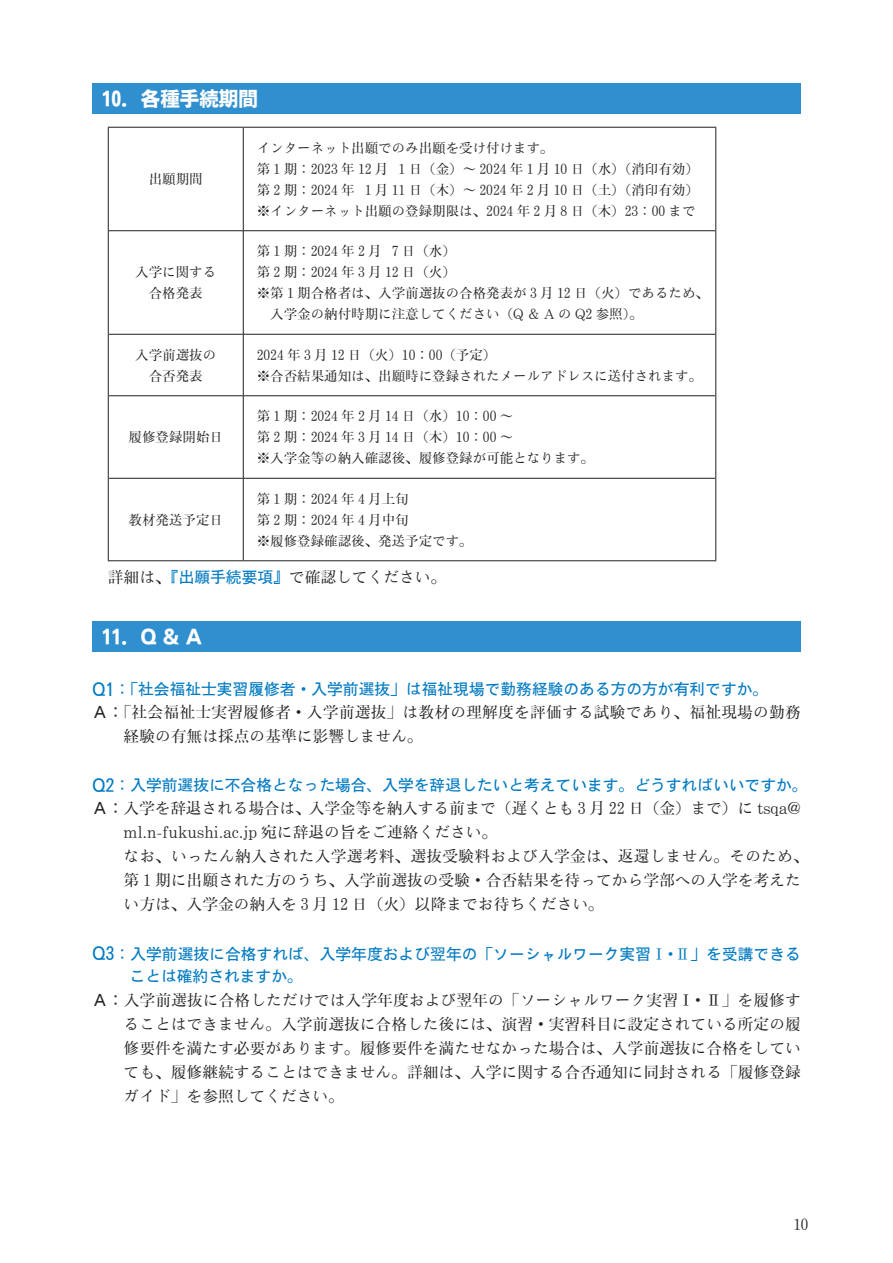
<style>
.page{position:relative;width:893px;height:1263px;background:#fff}
.page>*{position:absolute;margin:0;border:0;box-sizing:border-box;transform-origin:0 0}
.t1{font:19.5px "Motoya Cedar W6 90 msp RKSJ H";color:#fff}
.t2{font:15.75px/24px "Motoya Mincho W3 90 msp RKSJ H";color:#231f20}
.t3{font:15.75px/22.8px "Motoya Gothic W3 90 msp RKSJ H";color:#007ac2}
.t4{font:15px "Motoya Mincho W3 90 msp RKSJ H";color:#231f20}
.t5{font:13.5px/21px "Motoya Mincho W3 90 msp RKSJ H";color:#231f20}
.s1{font-family:"Motoya Gothic W3 90 msp RKSJ H";color:#007ac2}
.s2{font-size:18px}
.s3{font-family:"Motoya Gothic W3 90 msp RKSJ H"}
.s4{font-family:"Motoya Mincho W3 90 msp RKSJ H"}
</style>
<div class="page">
<div style="left:92px;top:83px;width:709px;height:31px;background:#308fce"></div>
<div style="left:92px;top:621px;width:709px;height:31px;background:#308fce"></div>
<hr style="left:108px;top:127px;width:135px;height:1px;background:#231f20">
<hr style="left:108px;top:128px;width:1px;height:103px;background:#231f20">
<hr style="left:243px;top:127px;width:473px;height:1px;background:#231f20">
<hr style="left:715px;top:128px;width:1px;height:103px;background:#231f20">
<hr style="left:108px;top:231px;width:1px;height:103px;background:#231f20">
<hr style="left:715px;top:231px;width:1px;height:103px;background:#231f20">
<hr style="left:108px;top:334px;width:1px;height:62px;background:#231f20">
<hr style="left:715px;top:334px;width:1px;height:62px;background:#231f20">
<hr style="left:108px;top:396px;width:1px;height:82px;background:#231f20">
<hr style="left:715px;top:396px;width:1px;height:82px;background:#231f20">
<hr style="left:108px;top:478px;width:1px;height:82px;background:#231f20">
<hr style="left:715px;top:478px;width:1px;height:82px;background:#231f20">
<hr style="left:108px;top:560px;width:135px;height:1px;background:#231f20">
<hr style="left:243px;top:560px;width:473px;height:1px;background:#231f20">
<hr style="left:243px;top:128px;width:1px;height:102px;background:#231f20">
<hr style="left:109px;top:230px;width:134px;height:1px;background:#231f20">
<hr style="left:243px;top:230px;width:472px;height:1px;background:#231f20">
<hr style="left:243px;top:231px;width:1px;height:103px;background:#231f20">
<hr style="left:109px;top:334px;width:134px;height:1px;background:#231f20">
<hr style="left:243px;top:334px;width:472px;height:1px;background:#231f20">
<hr style="left:243px;top:334px;width:1px;height:61px;background:#231f20">
<hr style="left:109px;top:395px;width:134px;height:1px;background:#231f20">
<hr style="left:243px;top:395px;width:472px;height:1px;background:#231f20">
<hr style="left:243px;top:396px;width:1px;height:82px;background:#231f20">
<hr style="left:109px;top:478px;width:134px;height:1px;background:#231f20">
<hr style="left:243px;top:478px;width:472px;height:1px;background:#231f20">
<hr style="left:243px;top:478px;width:1px;height:82px;background:#231f20">
<p class="t1" style="left:102px;top:89px;width:157px">10．各種手続期間</p>
<p class="t5" style="left:149px;top:168px;width:55px">出願期間</p>
<p class="t5" style="left:135px;top:261px;width:82px;text-align:center">入学に関する合格発表</p>
<p class="t5" style="left:257px;top:137px;width:444px">インターネット出願でのみ出願を受け付けます。<br>第 1 期：2023 年 12 月 1 日（金）～ 2024 年 1 月 10 日（水）（消印有効）第 2 期：2024 年 1 月 11 日（木）～ 2024 年 2 月 10 日（土）（消印有効）※インターネット出願の登録期限は、2024 年 2 月 8 日（木）23：00 まで</p>
<p class="t5" style="left:257px;top:241px;width:201px">第 1 期：2024 年 2 月 7 日（水）</p>
<p class="t5" style="left:257px;top:262px;width:201px">第 2 期：2024 年 3 月 12 日（火）</p>
<p class="t5" style="left:257px;top:283px;width:454px">※第 1 期合格者は、入学前選抜の合格発表が 3 月 12 日（火）であるため、</p>
<p class="t5" style="left:270px;top:304px;width:374px">入学金の納付時期に注意してください（Q ＆ A の Q2 参照）。</p>
<p class="t5" style="left:135px;top:344px;width:82px;text-align:center">入学前選抜の合否発表</p>
<p class="t5" style="left:257px;top:344px;width:447px">2024 年 3 月 12 日（火）10：00（予定）<br>※合否結果通知は、出願時に登録されたメールアドレスに送付されます。</p>
<p class="t5" style="left:129px;top:427px;width:96px">履修登録開始日</p>
<p class="t5" style="left:257px;top:406px;width:339px">第 1 期：2024 年 2 月 14 日（水）10：00 ～<br>第 2 期：2024 年 3 月 14 日（木）10：00 ～<br>※入学金等の納入確認後、履修登録が可能となります。</p>
<p class="t5" style="left:257px;top:488px;width:217px">第 1 期：2024 年 4 月上旬<br>第 2 期：2024 年 4 月中旬<br>※履修登録確認後、発送予定です。</p>
<p class="t2" style="left:92px;top:565px;width:356px">　詳細は、<span class="s1">『出願手続要項』</span>で確認してください。</p>
<p class="t5" style="left:129px;top:509px;width:96px">教材発送予定日</p>
<p class="t1" style="left:102px;top:627px;width:102px">11．Q ＆ A</p>
<p class="t3" style="left:92px;top:678px;width:678px"><span class="s2">Q1</span>：「社会福祉士実習履修者・入学前選抜」は福祉現場で勤務経験のある方の方が有利ですか。</p>
<p class="t2" style="left:124px;top:700px;width:679px;text-indent:-32px"><span class="s3">Ａ：</span>「社会福祉士実習履修者・入学前選抜」は教材の理解度を評価する試験であり、福祉現場の勤務経験の有無は採点の基準に影響しません。</p>
<p class="t3" style="left:92px;top:774px;width:717px"><span class="s2">Q2</span>：入学前選抜に不合格となった場合、入学を辞退したいと考えています。どうすればいいですか。</p>
<p class="t2" style="left:124px;top:796px;width:687px;text-indent:-32px"><span class="s3">Ａ：</span>入学を辞退される場合は、入学金等を納入する前まで（遅くとも 3 月 22 日（金）まで）に tsqa@ ml.n-fukushi.ac.jp 宛に辞退の旨をご連絡ください。<br>なお、いったん納入された入学選考料、選抜受験料および入学金は、返還しません。そのため、第 1 期に出願された方のうち、入学前選抜の受験・合否結果を待ってから学部への入学を考えたい方は、入学金の納入を 3 月 12 日（火）以降までお待ちください。</p>
<p class="t3" style="left:130px;top:942px;width:673px;text-indent:-38px"><span class="s2">Q3</span>：入学前選抜に合格すれば、入学年度および翌年の「ソーシャルワーク実習<span class="s4">Ⅰ・Ⅱ</span>」を受講できることは確約されますか。</p>
<p class="t2" style="left:124px;top:988px;width:679px;text-align:justify;text-indent:-32px"><span class="s3">Ａ：</span>入学前選抜に合格しただけでは入学年度および翌年の「ソーシャルワーク実習Ⅰ・Ⅱ」を履修することはできません。入学前選抜に合格した後には、演習・実習科目に設定されている所定の履修要件を満たす必要があります。履修要件を満たせなかった場合は、入学前選抜に合格をしていても、履修継続することはできません。詳細は、入学に関する合否通知に同封される「履修登録ガイド」を参照してください。</p>
<p class="t4" style="left:793px;top:1217px;width:16px">10</p>
</div>
